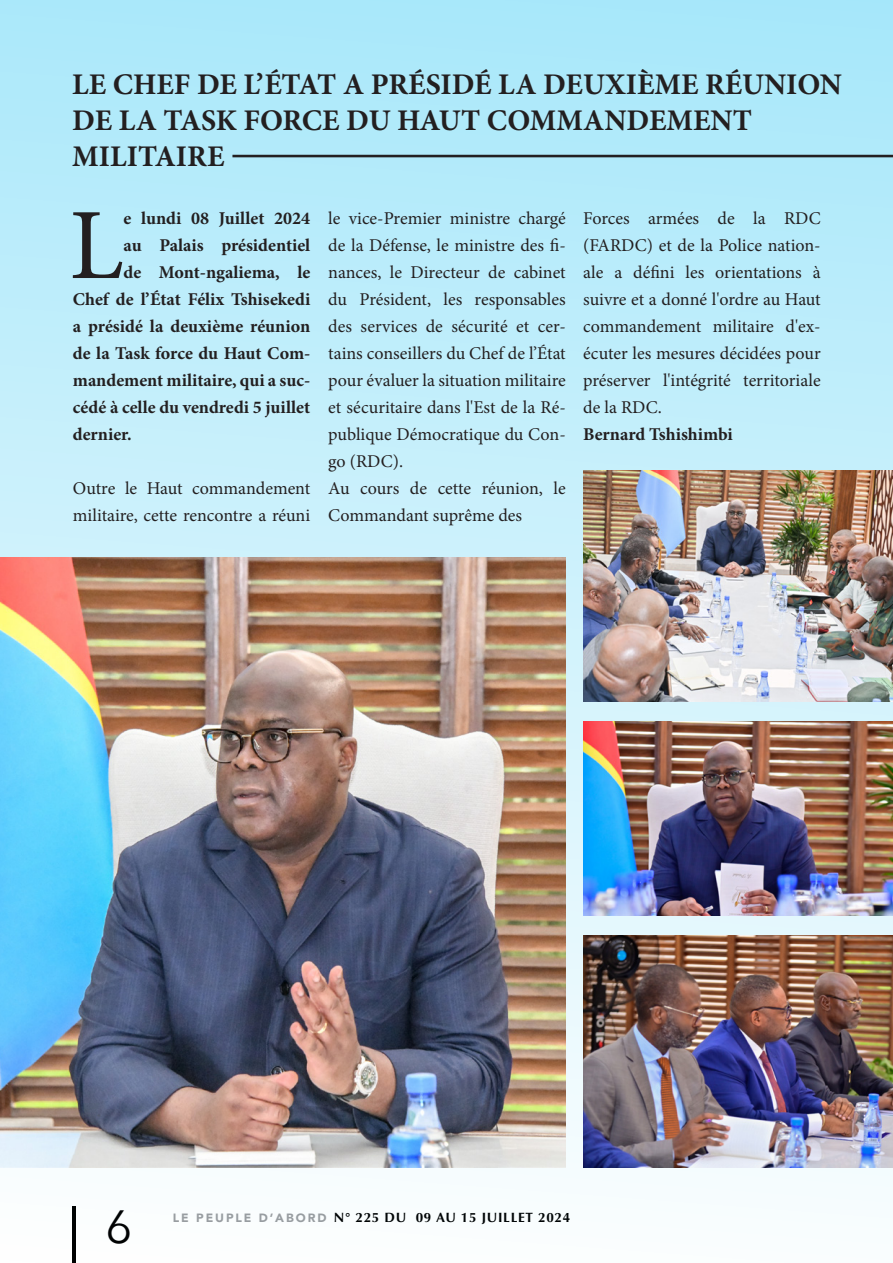
<style>
.page{position:relative;width:893px;height:1263px;background:#fff}
.page>*{position:absolute;margin:0;border:0;box-sizing:border-box;transform-origin:0 0}
.Texte_de_titre-_Alig{font:101.1px "Minion Pro";color:#231f20}
.t1{font:46.5px "Avenir Next";color:#000}
.Texte_de_titre-_Alig-2{font:700 30px/36px "Minion Pro";color:#231f20}
.Texte_de_titre-_Alig-3{font:18px/27px "Minion Pro";color:#231f20}
.Texte_de_titre-_Alig-4{font:700 18px "Minion Pro";color:#231f20}
.t2{font:700 13.5px "Optima";letter-spacing:.05em;color:#000}
.s1{font-family:"Avenir";font-weight:900;font-size:12px;color:#9b9da0}
</style>
<div class="page">
<div style="left:0;top:0;width:893px;height:1263px;background:linear-gradient(to bottom,#a8e7fa,#fbfefe)"></div>
<img style="left:0;top:557px;width:565px;height:610px">
<img style="left:583px;top:470px;width:310px;height:232px">
<img style="left:583px;top:721px;width:310px;height:194px">
<img style="left:583px;top:936px;width:310px;height:231px">
<hr style="left:232px;top:155px;width:661px;height:2px;background:#231f20">
<p class="Texte_de_titre-_Alig-2" style="left:72px;top:66px;width:771px">LE CHEF DE L’ÉTAT A PRÉSIDÉ LA DEUXIÈME RÉUNION<br>DE LA TASK FORCE DU HAUT COMMANDEMENT</p>
<p class="Texte_de_titre-_Alig-2" style="left:72px;top:138px;width:154px">MILITAIRE</p>
<p class="Texte_de_titre-_Alig" style="left:69px;top:178px;width:56px">L</p>
<p class="Texte_de_titre-_Alig-4" style="left:124px;top:206px;width:188px">e lundi 08 Juillet 2024</p>
<p class="Texte_de_titre-_Alig-4" style="left:124px;top:233px;width:188px">au Palais présidentiel</p>
<p class="Texte_de_titre-_Alig-4" style="left:124px;top:260px;width:188px">de Mont-ngaliema, le</p>
<p class="Texte_de_titre-_Alig-4" style="left:73px;top:287px;width:239px">Chef de l’État Félix Tshisekedi</p>
<p class="Texte_de_titre-_Alig-4" style="left:73px;top:314px;width:239px">a présidé la deuxième réunion</p>
<p class="Texte_de_titre-_Alig-4" style="left:73px;top:341px;width:239px">de la Task force du Haut Com-</p>
<p class="Texte_de_titre-_Alig-4" style="left:73px;top:368px;width:239px">mandement militaire, qui a suc-</p>
<p class="Texte_de_titre-_Alig-4" style="left:73px;top:395px;width:239px">cédé à celle du vendredi 5 juillet</p>
<p class="Texte_de_titre-_Alig-4" style="left:73px;top:422px;width:61px">dernier.</p>
<p class="Texte_de_titre-_Alig-3" style="left:73px;top:475px;width:239px">Outre le Haut commandement militaire, cette rencontre a réuni</p>
<p class="Texte_de_titre-_Alig-3" style="left:328px;top:205px;width:239px;text-align:justify">le vice-Premier ministre chargé de la Défense, le ministre des fi&shy;nances, le Directeur de cabinet du Président, les responsables des services de sécurité et cer&shy;tains conseillers du Chef de l’État pour évaluer la situation militaire et sécuritaire dans l'Est de la Ré&shy;publique Démocratique du Con&shy;go (RDC).</p>
<p class="Texte_de_titre-_Alig-3" style="left:328px;top:475px;width:239px">Au cours de cette réunion, le<br>Commandant suprême des</p>
<p class="Texte_de_titre-_Alig-3" style="left:583px;top:205px;width:239px;text-align:justify">Forces armées de la RDC (FARDC) et de la Police nation&shy;ale a défini les orientations à suivre et a donné l'ordre au Haut commandement militaire d'ex&shy;écuter les mesures décidées pour préserver l'intégrité territoriale de la RDC.</p>
<p class="Texte_de_titre-_Alig-4" style="left:583px;top:422px;width:151px">Bernard Tshishimbi</p>
<h2 class="t1" style="left:106px;top:1187px;width:28px">6</h2>
<p class="t2" style="left:173px;top:1210px;width:399px"><span class="s1">LE PEUPLE D’ABORD</span> N° 225 DU 09 AU 15 JUILLET 2024</p>
</div>
